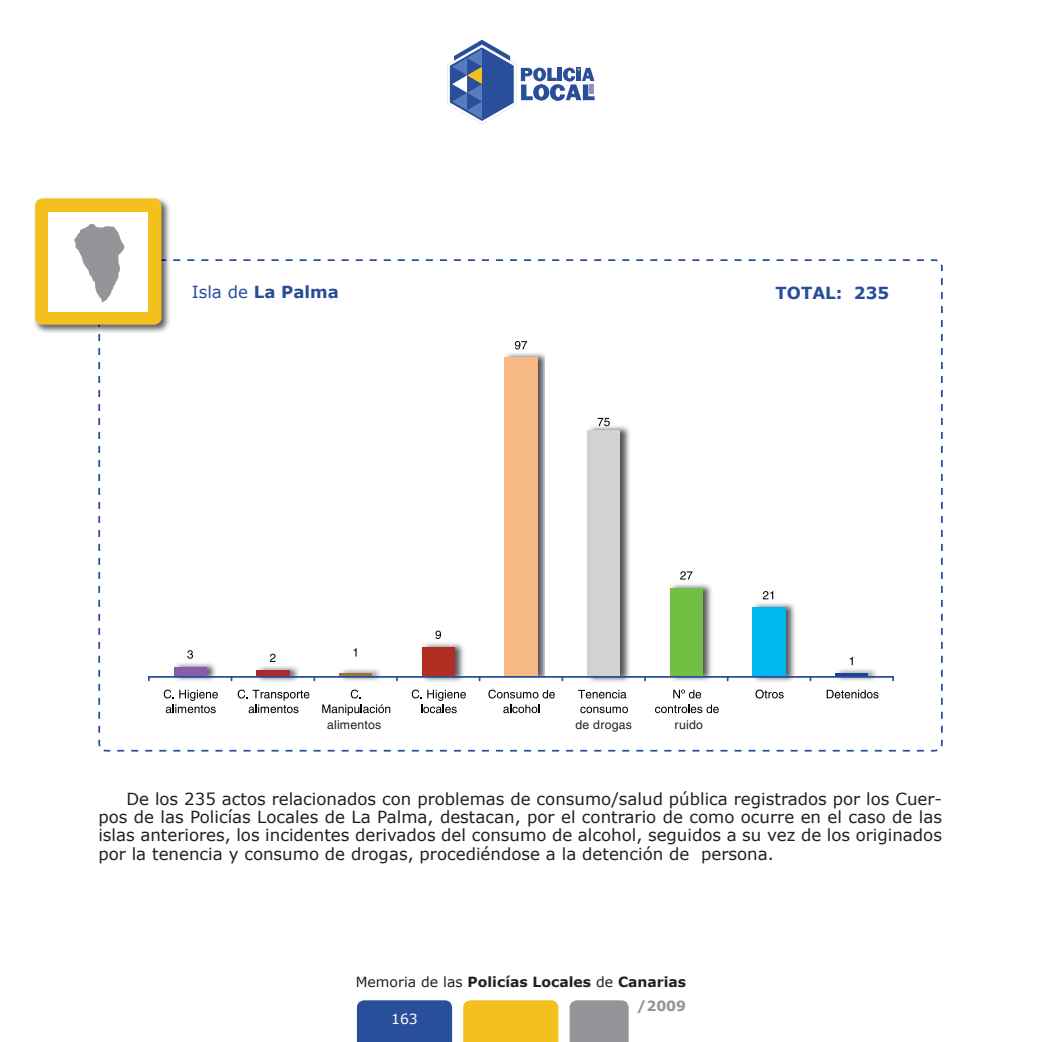
<style>
.page{position:relative;width:1042px;height:1042px;background:#fff}
.page>*{position:absolute;margin:0;border:0;box-sizing:border-box;transform-origin:0 0}
.t1{font:16.62px/18.4px "Verdana";color:#231f20;text-align:justify}
.t2{font:700 16.62px "Verdana";color:#284e9a}
.t3{font:700 14px/24px "Verdana";color:#231f20;text-align:right}
.t4{font:14px "Verdana";color:#fff}
.t5{font:12.25px "Helvetica CE";letter-spacing:.02em;color:#231f20}
.s1{font-weight:400}
.s2{color:#939598}
</style>
<div class="page">
<svg style="left:447px;top:40px;width:147px;height:84px"></svg>
<div style="left:357px;top:1000px;width:95px;height:42px;background:#294e9a"></div>
<div style="left:463px;top:1000px;width:95px;height:42px;background:#f3c01d"></div>
<div style="left:569px;top:1000px;width:60px;height:42px;background:#939598"></div>
<svg style="left:98px;top:259px;width:845px;height:492px"></svg>
<img style="left:34px;top:198px;width:137px;height:136px">
<div style="left:35px;top:198px;width:126px;height:127px;background:#f3c01d;border-radius:7px"></div>
<div style="left:49px;top:212px;width:99px;height:100px;background:#fff"></div>
<svg style="left:74px;top:224px;width:51px;height:79px"></svg>
<img style="left:173px;top:661px;width:44px;height:21px">
<div style="left:174px;top:667px;width:33px;height:10px;background:#885ca6"></div>
<img style="left:256px;top:665px;width:44px;height:17px">
<div style="left:256px;top:670px;width:33px;height:7px;background:#ac2a27"></div>
<img style="left:338px;top:668px;width:44px;height:14px">
<hr style="left:339px;top:673px;width:33px;height:4px;background:#99753b">
<img style="left:421px;top:642px;width:44px;height:40px">
<div style="left:422px;top:647px;width:33px;height:30px;background:#b02f22"></div>
<img style="left:504px;top:352px;width:41px;height:324px">
<div style="left:504px;top:358px;width:33px;height:319px;background:#f6b884"></div>
<img style="left:586px;top:424px;width:45px;height:258px">
<div style="left:587px;top:430px;width:33px;height:247px;background:#d1d2d4"></div>
<img style="left:669px;top:582px;width:44px;height:100px">
<div style="left:670px;top:588px;width:33px;height:89px;background:#72bf43"></div>
<img style="left:752px;top:602px;width:44px;height:80px">
<div style="left:752px;top:608px;width:33px;height:69px;background:#00b7f0"></div>
<img style="left:835px;top:668px;width:43px;height:14px">
<hr style="left:835px;top:673px;width:33px;height:4px;background:#204198">
<hr style="left:149px;top:676px;width:744px;height:2px;background:#284e9a">
<svg style="left:187px;top:650px;width:6px;height:9px"></svg>
<svg style="left:270px;top:653px;width:5px;height:9px"></svg>
<svg style="left:435px;top:630px;width:6px;height:9px"></svg>
<svg style="left:515px;top:341px;width:12px;height:8px"></svg>
<svg style="left:680px;top:571px;width:12px;height:8px"></svg>
<svg style="left:763px;top:591px;width:10px;height:8px"></svg>
<svg style="left:850px;top:657px;width:3px;height:8px"></svg>
<svg style="left:597px;top:418px;width:13px;height:8px"></svg>
<svg style="left:353px;top:648px;width:3px;height:8px"></svg>
<div style="left:312px;top:719px;width:84px;height:10px;background:#fff"></div>
<div style="left:658px;top:719px;width:61px;height:10px;background:#fff"></div>
<div style="left:569px;top:719px;width:69px;height:10px;background:#fff"></div>
<svg style="left:164px;top:689px;width:54px;height:24px"></svg>
<svg style="left:238px;top:689px;width:71px;height:24px"></svg>
<svg style="left:351px;top:689px;width:10px;height:9px"></svg>
<svg style="left:322px;top:704px;width:68px;height:11px"></svg>
<svg style="left:412px;top:689px;width:54px;height:24px"></svg>
<svg style="left:488px;top:689px;width:67px;height:9px"></svg>
<svg style="left:503px;top:704px;width:36px;height:9px"></svg>
<svg style="left:580px;top:706px;width:48px;height:7px"></svg>
<svg style="left:673px;top:689px;width:28px;height:9px"></svg>
<svg style="left:655px;top:704px;width:64px;height:9px"></svg>
<svg style="left:755px;top:689px;width:28px;height:9px"></svg>
<svg style="left:826px;top:690px;width:52px;height:8px"></svg>
<svg style="left:578px;top:690px;width:48px;height:8px"></svg>
<p class="t2" style="left:192px;top:282px;width:149px"><span class="s1">Isla de</span> La Palma</p>
<p class="t2" style="left:775px;top:283px;width:115px">TOTAL: 235</p>
<p class="t5" style="left:327px;top:720px;width:56px">alimentos</p>
<p class="t5" style="left:575px;top:720px;width:58px">de drogas</p>
<p class="t5" style="left:674px;top:720px;width:30px">ruido</p>
<p class="t1" style="left:98px;top:789px;width:845px;text-indent:28px">De los 235 actos relacionados con problemas de consumo/salud pública registrados por los Cuer&shy;pos de las Policías Locales de La Palma, destacan, por el contrario de como ocurre en el caso de las islas anteriores, los incidentes derivados del consumo de alcohol, seguidos a su vez de los originados por la tenencia y consumo de drogas, procediéndose a la detención de persona.</p>
<p class="t3" style="left:356px;top:969px;width:332px"><span class="s1">Memoria de las</span> Policías Locales <span class="s1">de</span> Canarias <span class="s2">/2009</span></p>
<p class="t4" style="left:391px;top:1010px;width:28px">163</p>
</div>
